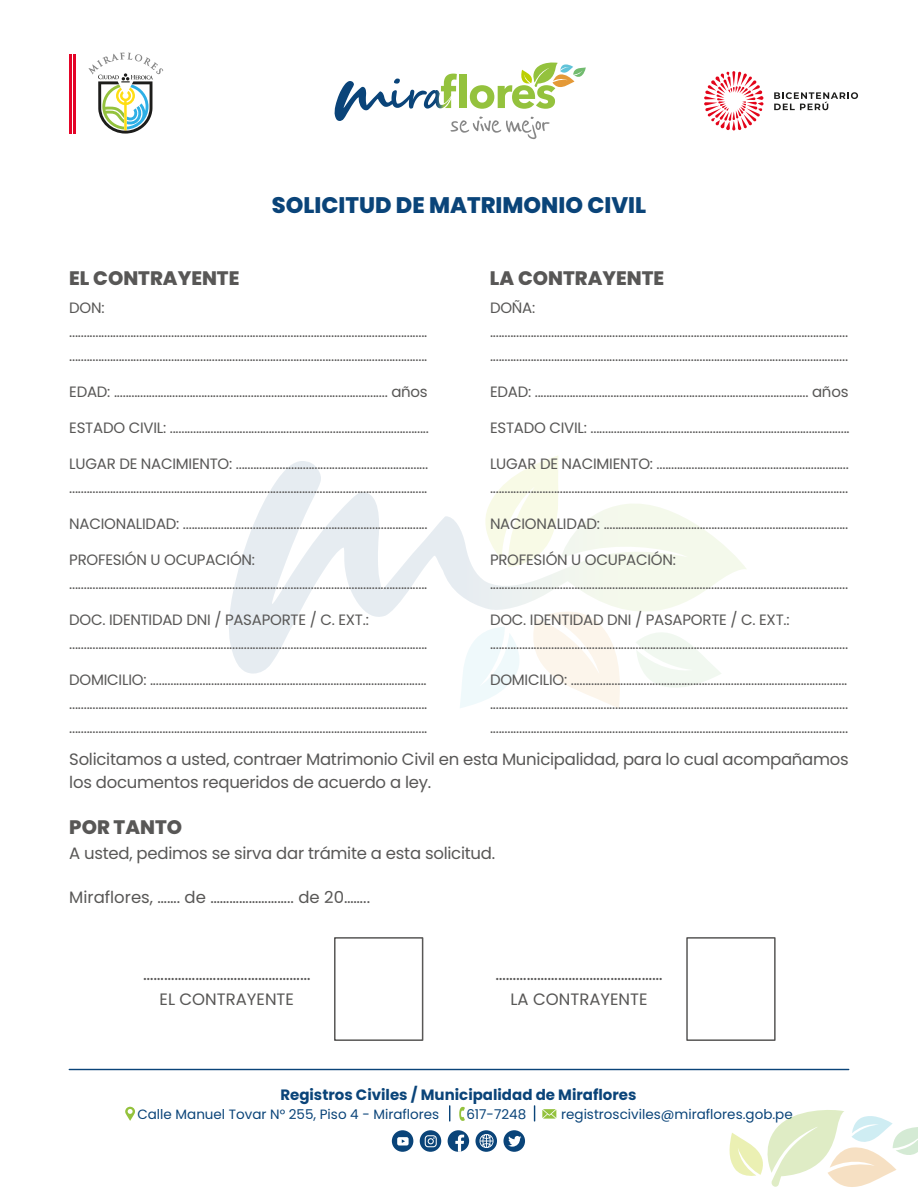
<style>
.page{position:relative;width:918px;height:1188px;background:#fff}
.page>*{position:absolute;margin:0;border:0;box-sizing:border-box;transform-origin:0 0}
.t1{font:800 22.5px "Poppins";color:#0a4479}
.t2{font:800 19.5px "Poppins";color:#585756}
.t3{font:18px "Poppins";color:#585756}
.t4{font:16.5px/22.5px "Poppins";letter-spacing:-.015em;color:#585756}
.t5{font:15px/24px "Poppins";letter-spacing:-.015em;color:#585756}
.t6{font:700 15px "Poppins";color:#0a4479}
.t7{font:13.5px "Poppins";color:#0a4479}
</style>
<div class="page">
<svg style="left:229px;top:461px;width:517px;height:213px"></svg>
<svg style="left:636px;top:629px;width:86px;height:59px"></svg>
<svg style="left:460px;top:603px;width:162px;height:105px"></svg>
<svg style="left:477px;top:456px;width:83px;height:111px"></svg>
<svg style="left:704px;top:71px;width:60px;height:59px"></svg>
<svg style="left:774px;top:92px;width:84px;height:18px"></svg>
<svg style="left:334px;top:62px;width:252px;height:77px"></svg>
<hr style="left:69px;top:54px;width:3px;height:80px;background:#e40428">
<hr style="left:74px;top:54px;width:2px;height:80px;background:#e40428">
<svg style="left:89px;top:52px;width:74px;height:82px"></svg>
<hr style="left:69px;top:1069px;width:780px;height:1px;background:#0a4479">
<div style="left:392px;top:1130px;width:21px;height:22px;background:#0a4479;border-radius:50%"></div>
<svg style="left:397px;top:1137px;width:12px;height:8px"></svg>
<div style="left:448px;top:1130px;width:21px;height:22px;background:#0a4479;border-radius:50%"></div>
<svg style="left:455px;top:1135px;width:9px;height:17px"></svg>
<svg style="left:420px;top:1130px;width:21px;height:22px"></svg>
<svg style="left:425px;top:1135px;width:12px;height:12px"></svg>
<svg style="left:475px;top:1130px;width:22px;height:22px"></svg>
<svg style="left:479px;top:1133px;width:15px;height:16px"></svg>
<div style="left:503px;top:1130px;width:22px;height:22px;background:#0a4479;border-radius:50%"></div>
<svg style="left:508px;top:1136px;width:13px;height:11px"></svg>
<svg style="left:459px;top:1107px;width:6px;height:14px"></svg>
<svg style="left:125px;top:1107px;width:10px;height:14px"></svg>
<svg style="left:449px;top:1105px;width:1px;height:17px"></svg>
<svg style="left:534px;top:1105px;width:1px;height:17px"></svg>
<svg style="left:542px;top:1109px;width:14px;height:10px"></svg>
<svg style="left:730px;top:1110px;width:188px;height:77px"></svg>
<div style="left:334px;top:937px;width:89px;height:104px;border:2px solid #585756"></div>
<div style="left:686px;top:937px;width:90px;height:104px;border:2px solid #585756"></div>
<h2 class="t2" style="left:69px;top:266px;width:172px">EL CONTRAYENTE</h2>
<h1 class="t1" style="left:272px;top:192px;width:376px">SOLICITUD DE MATRIMONIO CIVIL</h1>
<h2 class="t2" style="left:490px;top:266px;width:176px">LA CONTRAYENTE</h2>
<p class="t5" style="left:69px;top:296px;width:360px">DON: ........................................................................................................................... ...........................................................................................................................</p>
<p class="t5" style="left:69px;top:380px;width:360px">EDAD: .............................................................................................. años</p>
<p class="t5" style="left:69px;top:416px;width:361px">ESTADO CIVIL: .........................................................................................</p>
<p class="t5" style="left:69px;top:452px;width:360px">LUGAR DE NACIMIENTO: .................................................................. ...........................................................................................................................</p>
<p class="t5" style="left:69px;top:512px;width:360px">NACIONALIDAD: ....................................................................................</p>
<p class="t5" style="left:69px;top:548px;width:360px">PROFESIÓN U OCUPACIÓN: ...........................................................................................................................</p>
<p class="t5" style="left:69px;top:608px;width:360px">DOC. IDENTIDAD DNI / PASAPORTE / C. EXT.: ...........................................................................................................................</p>
<p class="t5" style="left:69px;top:668px;width:360px;text-align:justify">DOMICILIO: ............................................................................................... ........................................................................................................................... ...........................................................................................................................</p>
<p class="t5" style="left:490px;top:296px;width:360px">DOÑA: ........................................................................................................................... ...........................................................................................................................</p>
<p class="t5" style="left:490px;top:380px;width:360px">EDAD: .............................................................................................. años</p>
<p class="t5" style="left:490px;top:416px;width:361px">ESTADO CIVIL: .........................................................................................</p>
<p class="t5" style="left:490px;top:452px;width:360px">LUGAR DE NACIMIENTO: .................................................................. ...........................................................................................................................</p>
<p class="t5" style="left:490px;top:512px;width:360px">NACIONALIDAD: ....................................................................................</p>
<p class="t5" style="left:490px;top:548px;width:360px">PROFESIÓN U OCUPACIÓN: ...........................................................................................................................</p>
<p class="t5" style="left:490px;top:608px;width:360px">DOC. IDENTIDAD DNI / PASAPORTE / C. EXT.: ...........................................................................................................................</p>
<p class="t5" style="left:490px;top:668px;width:360px;text-align:justify">DOMICILIO: ............................................................................................... ........................................................................................................................... ...........................................................................................................................</p>
<p class="t4" style="left:69px;top:749px;width:781px">Solicitamos a usted, contraer Matrimonio Civil en esta Municipalidad, para lo cual acompañamos los documentos requeridos de acuerdo a ley.</p>
<h2 class="t2" style="left:69px;top:816px;width:114px">POR TANTO</h2>
<p class="t4" style="left:69px;top:842px;width:427px">A usted, pedimos se sirva dar trámite a esta solicitud.</p>
<p class="t4" style="left:69px;top:886px;width:302px">Miraflores, ……. de …………………….. de 20……..</p>
<p class="t3" style="left:143px;top:963px;width:169px">…………………………………………</p>
<p class="t4" style="left:160px;top:988px;width:136px">EL CONTRAYENTE</p>
<p class="t3" style="left:495px;top:963px;width:169px">…………………………………………</p>
<p class="t4" style="left:510px;top:988px;width:139px">LA CONTRAYENTE</p>
<p class="t6" style="left:280px;top:1086px;width:358px">Registros Civiles / Municipalidad de Miraflores</p>
<p class="t7" style="left:137px;top:1106px;width:303px">Calle Manuel Tovar N° 255, Piso 4 - Miraflores</p>
<p class="t7" style="left:466px;top:1106px;width:61px">617-7248</p>
<p class="t7" style="left:561px;top:1106px;width:233px">registrosciviles@miraflores.gob.pe</p>
</div>
